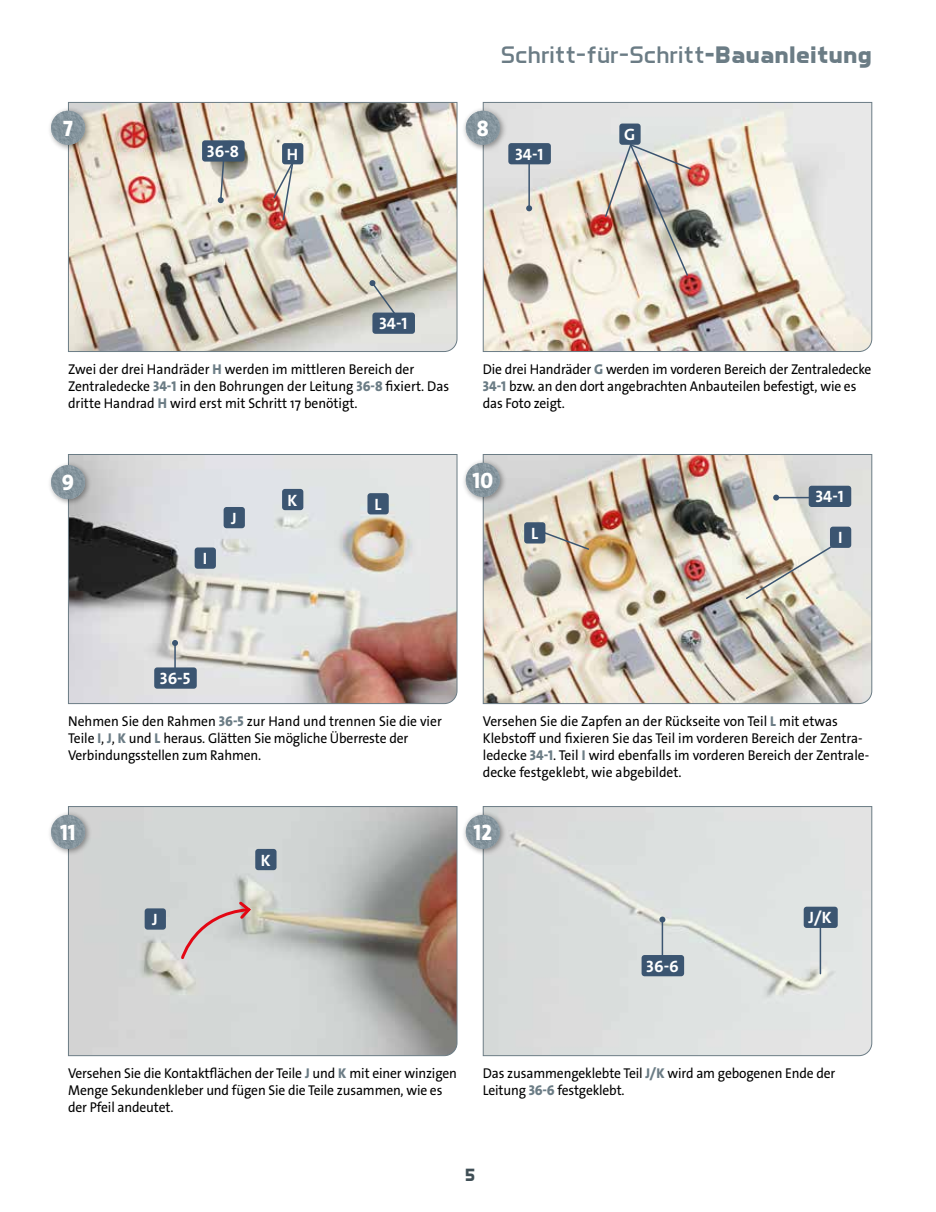
<style>
.page{position:relative;width:936px;height:1212px;background:#fff}
.page>*{position:absolute;margin:0;border:0;box-sizing:border-box;transform-origin:0 0}
.t1{font:24.3px "Aero Matics";color:#6b7c85;scale:1.11 1}
.t2{font:800 22.5px "The Sans Os F";color:#fff;scale:.95 1}
.t3{font:700 18px "Aero Matics";color:#3f4e55}
.t4{font:700 16.5px "The Sans Os F";color:#fff}
.t5{font:14.25px/17.1px "The Sans Os F";letter-spacing:-.01em;color:#000;scale:.95 1}
.s1{font-weight:700}
.s2{font-weight:800;color:#6b7c85}
</style>
<div class="page">
<img style="left:482px;top:102px;width:390px;height:250px">
<img style="left:68px;top:102px;width:389px;height:250px">
<img style="left:482px;top:454px;width:390px;height:250px">
<svg style="left:68px;top:454px;width:389px;height:250px;background:#c7c1bf"></svg>
<div style="left:482px;top:806px;width:390px;height:250px;background:#dde0df"></div>
<svg style="left:68px;top:806px;width:389px;height:250px;background:#c0bfbc"></svg>
<div style="left:461px;top:106px;width:46px;height:46px;background:#000;opacity:.4"></div>
<img style="left:466px;top:111px;width:34px;height:34px;border-radius:17px">
<div style="left:47px;top:106px;width:45px;height:46px;background:#000;opacity:.4"></div>
<img style="left:51px;top:111px;width:34px;height:34px;border-radius:17px">
<div style="left:461px;top:459px;width:46px;height:45px;background:#000;opacity:.4"></div>
<img style="left:466px;top:463px;width:34px;height:34px;border-radius:17px">
<div style="left:47px;top:461px;width:45px;height:45px;background:#000;opacity:.4"></div>
<img style="left:51px;top:465px;width:34px;height:34px;border-radius:17px">
<div style="left:461px;top:811px;width:46px;height:45px;background:#000;opacity:.4"></div>
<img style="left:466px;top:815px;width:34px;height:34px;border-radius:17px">
<div style="left:47px;top:811px;width:45px;height:45px;background:#000;opacity:.4"></div>
<img style="left:51px;top:815px;width:34px;height:34px;border-radius:17px">
<svg style="left:369px;top:280px;width:35px;height:46px"></svg>
<div style="left:372px;top:313px;width:43px;height:21px;background:#3b5571;border-radius:3px"></div>
<hr style="left:528px;top:156px;width:2px;height:52px;background:#3b5571">
<svg style="left:526px;top:205px;width:6px;height:6px"></svg>
<div style="left:508px;top:143px;width:43px;height:21px;background:#3b5571;border-radius:3px"></div>
<hr style="left:776px;top:497px;width:52px;height:1px;background:#3b5571">
<svg style="left:773px;top:495px;width:6px;height:6px"></svg>
<div style="left:808px;top:486px;width:43px;height:21px;background:#3b5571;border-radius:3px"></div>
<div style="left:282px;top:143px;width:21px;height:21px;background:#3b5571;border-radius:3px"></div>
<svg style="left:272px;top:160px;width:23px;height:61px"></svg>
<div style="left:619px;top:124px;width:21px;height:21px;background:#3b5571;border-radius:3px"></div>
<img style="left:603px;top:143px;width:89px;height:134px">
<hr style="left:174px;top:643px;width:2px;height:29px;background:#3b5571">
<svg style="left:172px;top:640px;width:6px;height:6px"></svg>
<div style="left:154px;top:667px;width:43px;height:22px;background:#3b5571;border-radius:3px"></div>
<div style="left:195px;top:547px;width:21px;height:22px;background:#3b5571;border-radius:3px"></div>
<svg style="left:744px;top:539px;width:98px;height:61px;background:#d9d2c3"></svg>
<div style="left:829px;top:527px;width:22px;height:21px;background:#3b5571;border-radius:3px"></div>
<div style="left:223px;top:507px;width:22px;height:21px;background:#3b5571;border-radius:3px"></div>
<div style="left:282px;top:489px;width:21px;height:21px;background:#3b5571;border-radius:3px"></div>
<div style="left:367px;top:493px;width:22px;height:21px;background:#3b5571;border-radius:3px"></div>
<div style="left:524px;top:522px;width:21px;height:21px;background:#3b5571;border-radius:3px"></div>
<div style="left:145px;top:908px;width:21px;height:22px;background:#3b5571;border-radius:3px"></div>
<div style="left:255px;top:849px;width:21px;height:21px;background:#3b5571;border-radius:3px"></div>
<hr style="left:819px;top:914px;width:2px;height:60px;background:#3b5571">
<div style="left:803px;top:907px;width:34px;height:21px;background:#3b5571;border-radius:3px"></div>
<svg style="left:179px;top:899px;width:74px;height:62px;background:#d1c5c4"></svg>
<hr style="left:661px;top:919px;width:2px;height:47px;background:#3b5571">
<svg style="left:659px;top:916px;width:6px;height:6px"></svg>
<div style="left:641px;top:955px;width:43px;height:21px;background:#3b5571;border-radius:3px"></div>
<svg style="left:536px;top:529px;width:54px;height:22px"></svg>
<svg style="left:217px;top:162px;width:9px;height:42px"></svg>
<div style="left:202px;top:140px;width:42px;height:22px;background:#3b5571;border-radius:3px"></div>
<h1 class="t1" style="left:501px;top:40px;width:336px">Schritt-für-Schritt<span class="s1">-Bauanleitung</span></h1>
<h2 class="t2" style="left:63px;top:114px;width:12px">7</h2>
<h2 class="t2" style="left:476px;top:114px;width:14px">8</h2>
<p class="t4" style="left:207px;top:141px;width:34px">36-8</p>
<p class="t4" style="left:287px;top:144px;width:13px">H</p>
<p class="t4" style="left:515px;top:144px;width:30px">34-1</p>
<p class="t4" style="left:624px;top:124px;width:13px">G</p>
<p class="t4" style="left:379px;top:313px;width:30px">34-1</p>
<p class="t5" style="left:68px;top:361px;width:402px">Zwei der drei Handräder <span class="s2">H</span> werden im mittleren Bereich der<br>Zentraledecke <span class="s2">34-1</span> in den Bohrungen der Leitung <span class="s2">36-8</span> fixiert. Das dritte Handrad <span class="s2">H</span> wird erst mit Schritt 17 benötigt.</p>
<p class="t5" style="left:483px;top:361px;width:410px">Die drei Handräder <span class="s2">G</span> werden im vorderen Bereich der Zentraledecke<br><span class="s2">34-1</span> bzw. an den dort angebrachten Anbauteilen befestigt, wie es das Foto zeigt.</p>
<h2 class="t2" style="left:62px;top:468px;width:15px">9</h2>
<h2 class="t2" style="left:472px;top:466px;width:23px">10</h2>
<p class="t4" style="left:203px;top:548px;width:6px">I</p>
<p class="t4" style="left:231px;top:507px;width:7px">J</p>
<p class="t4" style="left:287px;top:489px;width:11px">K</p>
<p class="t4" style="left:374px;top:494px;width:9px">L</p>
<p class="t4" style="left:531px;top:523px;width:9px">L</p>
<p class="t4" style="left:160px;top:668px;width:32px">36-5</p>
<p class="t4" style="left:815px;top:486px;width:30px">34-1</p>
<p class="t4" style="left:838px;top:527px;width:6px">I</p>
<p class="t5" style="left:68px;top:713px;width:395px">Nehmen Sie den Rahmen <span class="s2">36-5</span> zur Hand und trennen Sie die vier<br>Teile <span class="s2">I</span>, <span class="s2">J</span>, <span class="s2">K</span> und <span class="s2">L</span> heraus. Glätten Sie mögliche Überreste der<br>Verbindungsstellen zum Rahmen.</p>
<p class="t5" style="left:483px;top:713px;width:408px">Versehen Sie die Zapfen an der Rückseite von Teil <span class="s2">L</span> mit etwas Klebstoff und fixieren Sie das Teil im vorderen Bereich der Zentra&shy;ledecke <span class="s2">34-1</span>. Teil <span class="s2">I</span> wird ebenfalls im vorderen Bereich der Zentrale&shy;decke festgeklebt, wie abgebildet.</p>
<h2 class="t2" style="left:60px;top:818px;width:18px">11</h2>
<h2 class="t2" style="left:473px;top:818px;width:21px">12</h2>
<p class="t4" style="left:152px;top:909px;width:7px">J</p>
<p class="t4" style="left:261px;top:849px;width:11px">K</p>
<p class="t4" style="left:646px;top:955px;width:34px">36-6</p>
<p class="t4" style="left:808px;top:907px;width:25px">J/K</p>
<p class="t5" style="left:68px;top:1065px;width:411px">Versehen Sie die Kontaktflächen der Teile <span class="s2">J</span> und <span class="s2">K</span> mit einer winzigen<br>Menge Sekundenkleber und fügen Sie die Teile zusammen, wie es der Pfeil andeutet.</p>
<p class="t5" style="left:483px;top:1065px;width:372px">Das zusammengeklebte Teil <span class="s2">J/K</span> wird am gebogenen Ende der<br>Leitung <span class="s2">36-6</span> festgeklebt.</p>
<p class="t3" style="left:465px;top:1164px;width:12px">5</p>
</div>
